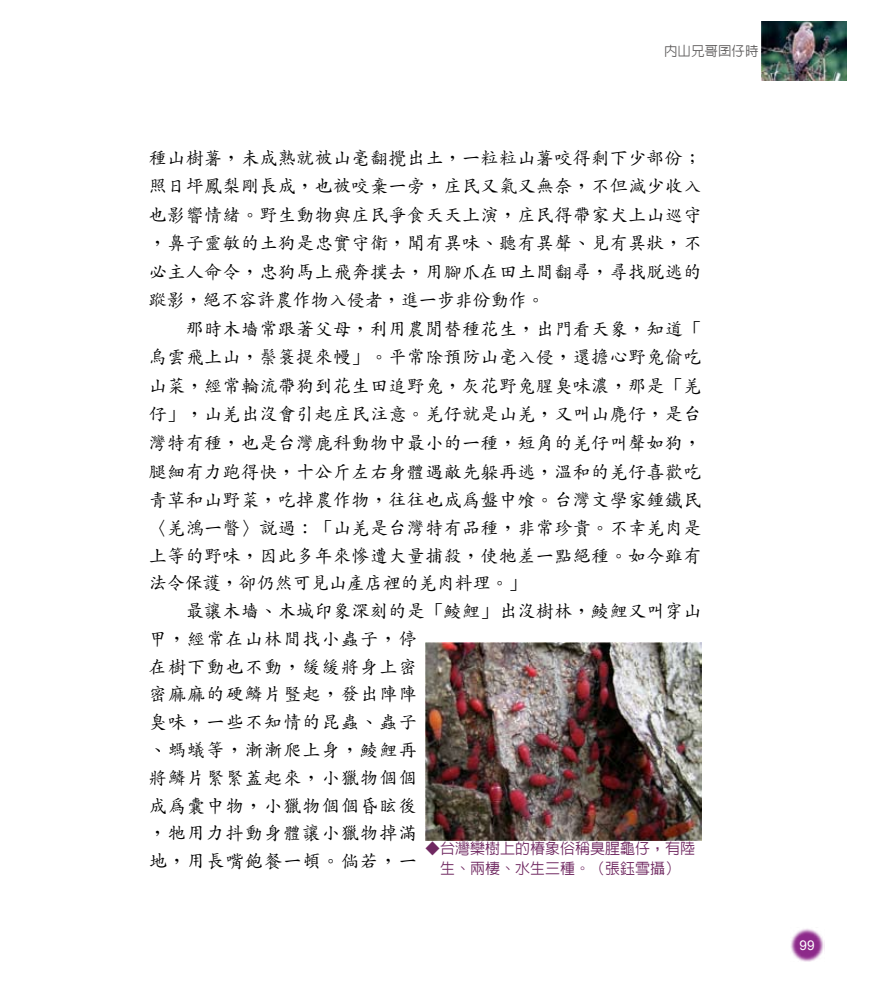
<style>
.page{position:relative;width:893px;height:1000px;background:#fff}
.page>*{position:absolute;margin:0;border:0;box-sizing:border-box;transform-origin:0 0}
.t1{font:500 18px/28px "Zen Kai";letter-spacing:.025em;color:#000}
.t2{font:500 15px/19.5px "Lin Gothic";color:#6f2760}
.t3{font:500 13.5px "Lin Gothic";color:#595757}
.t4{font:13.5px "Arial";color:#fff}
</style>
<div class="page">
<img style="left:791px;top:928px;width:34px;height:33px">
<img style="left:762px;top:21px;width:85px;height:60px">
<img style="left:425px;top:642px;width:277px;height:198px">
<p class="t3" style="left:664px;top:44px;width:96px">內山兄哥囝仔時</p>
<p class="t1" style="left:149px;top:144px;width:554px">種山樹薯，未成熟就被山毫翻攪出土，一粒粒山薯咬得剩下少部份；照日坪鳳梨剛長成，也被咬棄一旁，庄民又氣又無奈，不但減少收入也影響情緒。野生動物與庄民爭食天天上演，庄民得帶家犬上山巡守，鼻子靈敏的土狗是忠實守衛，聞有異味、聽有異聲、見有異狀，不必主人命令，忠狗馬上飛奔撲去，用腳爪在田土間翻尋，尋找脫逃的蹤影，絕不容許農作物入侵者，進一步非份動作。<br>　　那時木墻常跟著父母，利用農閒替種花生，出門看天象，知道「烏雲飛上山，鬃簑提來幔」。平常除預防山毫入侵，還擔心野兔偷吃山菜，經常輪流帶狗到花生田追野兔，灰花野兔腥臭味濃，那是「羌仔」，山羌出沒會引起庄民注意。羌仔就是山羌，又叫山麂仔，是台灣特有種，也是台灣鹿科動物中最小的一種，短角的羌仔叫聲如狗，腿細有力跑得快，十公斤左右身體遇敵先躲再逃，溫和的羌仔喜歡吃青草和山野菜，吃掉農作物，往往也成為盤中飧。台灣文學家鍾鐵民〈羌鴻一瞥〉說過：「山羌是台灣特有品種，非常珍貴。不幸羌肉是上等的野味，因此多年來慘遭大量捕殺，使牠差一點絕種。如今雖有法令保護，卻仍然可見山產店裡的羌肉料理。」<br>　　最讓木墻、木城印象深刻的是「鯪鯉」出沒樹林，鯪鯉又叫穿山甲，經常在山林間找小蟲子，停<br>在樹下動也不動，緩緩將身上密<br>密麻麻的硬鱗片豎起，發出陣陣<br>臭味，一些不知情的昆蟲、蟲子<br>、螞蟻等，漸漸爬上身，鯪鯉再<br>將鱗片緊緊蓋起來，小獵物個個<br>成為囊中物，小獵物個個昏眩後<br>，牠用力抖動身體讓小獵物掉滿<br>地，用長嘴飽餐一頓。倘若，一</p>
<p class="t2" style="left:425px;top:838px;width:271px">◆台灣欒樹上的椿象俗稱臭腥龜仔，有陸　生、兩棲、水生三種。（張鈺雪攝）</p>
<p class="t4" style="left:800px;top:936px;width:17px">99</p>
</div>
